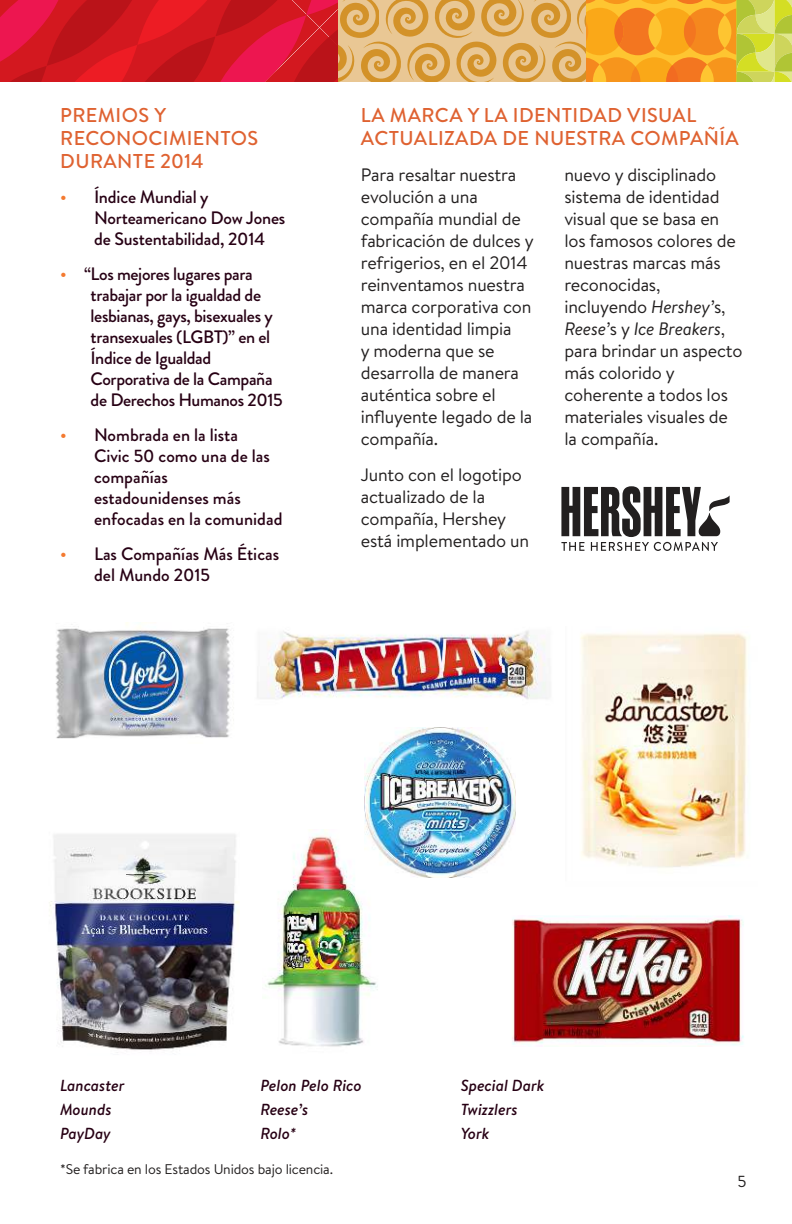
<style>
.page{position:relative;width:792px;height:1224px;background:#fff}
.page>*{position:absolute;margin:0;border:0;box-sizing:border-box;transform-origin:0 0}
.t1{font:500 20px/23px "Brandon Text";letter-spacing:.02em;color:#df6231}
.t2{font:18px/22px "Brandon Text";letter-spacing:-.01em;color:#221f1f}
.t3{font:500 18px/21px "Brandon Grotesque";letter-spacing:-.015em;color:#270014}
.t4{font:italic 500 16px/24px "Brandon Text";color:#270014}
.t5{font:16px "Brandon Text";color:#221f1f}
.t6{font:14px "Brandon Text";letter-spacing:-.01em;color:#221f1f}
.s1{color:#f47a30}
.s2{font-style:italic}
</style>
<div class="page">
<svg style="left:561px;top:486px;width:169px;height:65px"></svg>
<svg style="left:586px;top:0;width:151px;height:82px;background:#f89e21"></svg>
<svg style="left:337px;top:0;width:249px;height:82px;background:#e0b26b"></svg>
<svg style="left:737px;top:0;width:55px;height:82px;background:#cbd64e"></svg>
<svg style="left:0;top:0;width:337px;height:82px;background:#d31726"></svg>
<img style="left:580px;top:633px;width:168px;height:235px">
<img style="left:55px;top:622px;width:176px;height:117px">
<img style="left:265px;top:829px;width:113px;height:218px">
<img style="left:257px;top:630px;width:291px;height:69px">
<img style="left:512px;top:916px;width:232px;height:131px">
<img style="left:49px;top:834px;width:190px;height:216px">
<img style="left:365px;top:727px;width:151px;height:151px">
<p class="t1" style="left:60px;top:104px;width:200px">PREMIOS Y<br>RECONOCIMIENTOS<br>DURANTE 2014</p>
<p class="t3" style="left:94px;top:187px;width:193px;text-indent:-34px"><span class="s1">•</span> Índice Mundial y<br>Norteamericano Dow Jones de Sustentabilidad, 2014</p>
<p class="t3" style="left:91px;top:264px;width:194px;text-indent:-30px"><span class="s1">•</span> “ Los mejores lugares para trabajar por la igualdad de lesbianas, gays, bisexuales y transexuales (LGBT)” en el<br>Índice de Igualdad<br>Corporativa de la Campaña de Derechos Humanos 2015</p>
<p class="t3" style="left:94px;top:425px;width:190px;text-indent:-34px"><span class="s1">•</span> Nombrada en la lista<br>Civic 50 como una de las compañías estadounidenses más enfocadas en la comunidad</p>
<p class="t3" style="left:94px;top:544px;width:187px;text-indent:-34px"><span class="s1">•</span> Las Compañías Más Éticas del Mundo 2015</p>
<p class="t1" style="left:361px;top:104px;width:379px">LA MARCA Y LA IDENTIDAD VISUAL<br>ACTUALIZADA DE NUESTRA COMPAÑÍA</p>
<p class="t2" style="left:361px;top:164px;width:175px">Para resaltar nuestra evolución a una compañía mundial de fabricación de dulces y refrigerios, en el 2014 reinventamos nuestra marca corporativa con una identidad limpia<br>y moderna que se desarrolla de manera auténtica sobre el inluyente legado de la compañía.</p>
<p class="t2" style="left:361px;top:464px;width:170px">Junto con el logotipo actualizado de la compañía, Hershey está implementado un</p>
<p class="t2" style="left:564px;top:164px;width:180px">nuevo y disciplinado sistema de identidad visual que se basa en los famosos colores de nuestras marcas más reconocidas, incluyendo <span class="s2">Hershey’</span>s,<br><span class="s2">Reese’</span>s y <span class="s2">Ice Breakers</span>, para brindar un aspecto más colorido y coherente a todos los materiales visuales de la compañía.</p>
<p class="t4" style="left:60px;top:1075px;width:66px">Lancaster<br>Mounds<br>PayDay</p>
<p class="t4" style="left:260px;top:1075px;width:103px">Pelon Pelo Rico<br>Reese’s<br>Rolo*</p>
<p class="t4" style="left:461px;top:1075px;width:85px">Special Dark<br>Twizzlers<br>York</p>
<p class="t6" style="left:60px;top:1161px;width:275px">*Se fabrica en los Estados Unidos bajo licencia.</p>
<p class="t5" style="left:737px;top:1173px;width:11px">5</p>
</div>
